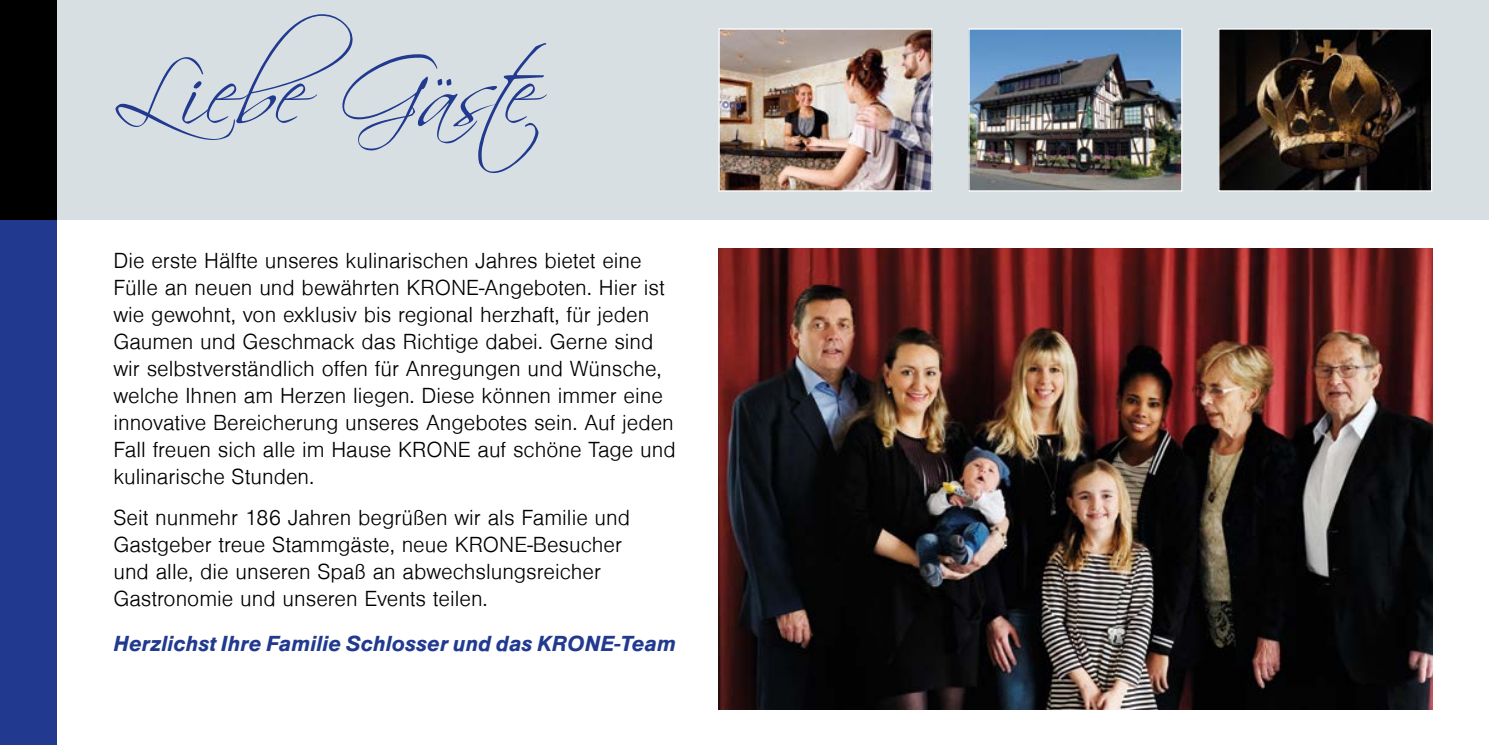
<style>
.page{position:relative;width:1489px;height:745px;background:#fff}
.page>*{position:absolute;margin:0;border:0;box-sizing:border-box;transform-origin:0 0}
.t1{font:90px "Scriptina";letter-spacing:-.06em;color:#213a8f}
.t2{font:22.5px/27px "Sans CE Light";color:#000}
.t3{font:italic 22.5px "Sans CE Bold";color:#213a8f}
</style>
<div class="page">
<div style="left:0;top:0;width:1488px;height:220px;background:#d8dfe3"></div>
<div style="left:0;top:220px;width:57px;height:524px;background:#213a8f"></div>
<div style="left:0;top:0;width:57px;height:220px;background:#000"></div>
<img style="left:970px;top:30px;width:210px;height:159px">
<div style="left:968px;top:28px;width:214px;height:163px;border:1px solid #fff"></div>
<img style="left:718px;top:248px;width:713px;height:461px">
<img style="left:1219px;top:30px;width:210px;height:159px">
<div style="left:1217px;top:28px;width:214px;height:163px;border:1px solid #fff"></div>
<img style="left:720px;top:30px;width:210px;height:159px">
<div style="left:718px;top:28px;width:214px;height:163px;border:1px solid #fff"></div>
<h1 class="t1" style="left:113px;top:39px;width:434px">Li ebe Gäste</h1>
<p class="t2" style="left:113px;top:247px;width:563px">Die erste Hälfte unseres kulinarischen Jahres bietet eine Fülle an neuen und bewährten KRONE-Angeboten. Hier ist wie gewohnt, von exklusiv bis regional herzhaft, für jeden Gaumen und Geschmack das Richtige dabei. Gerne sind wir selbstverständlich offen für Anregungen und Wünsche, welche Ihnen am Herzen liegen. Diese können immer eine innovative Bereicherung unseres Angebotes sein. Auf jeden Fall freuen sich alle im Hause KRONE auf schöne Tage und kulinarische Stunden.</p>
<p class="t2" style="left:113px;top:504px;width:518px">Seit nunmehr 186 Jahren begrüßen wir als Familie und Gastgeber treue Stammgäste, neue KRONE-Besucher und alle, die unseren Spaß an abwechslungsreicher Gastronomie und unseren Events teilen.</p>
<p class="t3" style="left:113px;top:629px;width:564px">Herzlichst Ihre Familie Schlosser und das KRONE-Team</p>
</div>
